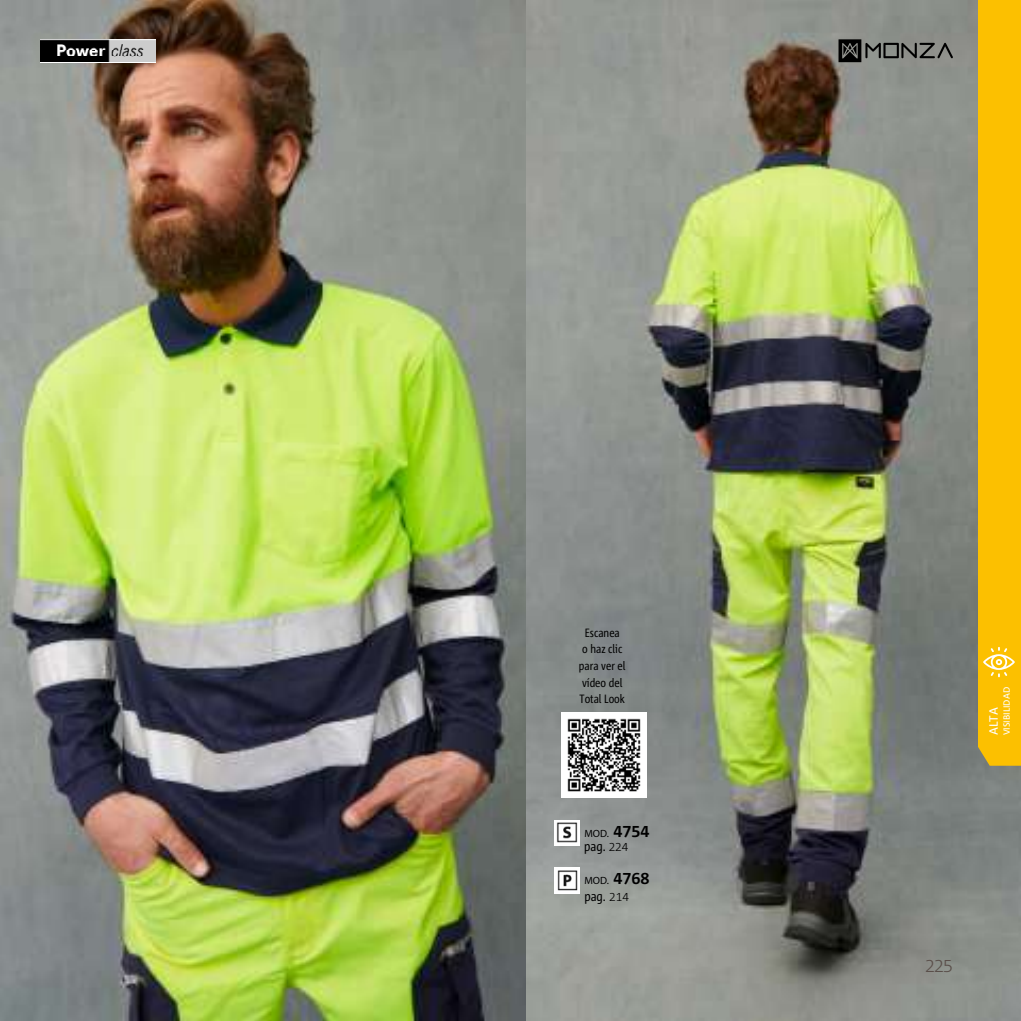
<style>
.page{position:relative;width:1021px;height:1021px;background:#fff}
.page>*{position:absolute;margin:0;border:0;box-sizing:border-box;transform-origin:0 0}
.t1{font:300 18px "Corpid Caps";color:#5a4f4a}
.t2{font:13.5px "Corpid Cd";color:#000}
.t3{font:12px/16.5px "Corpid Cd Bold";color:#000;text-align:center}
.t4{font:12px "Corpid";color:#fff}
.t5{font:10.5px "Myriad Pro";color:#000}
.t6{font:9px "Corpid";color:#fff}
.s1{font-family:"Corpid Caps";font-weight:700;font-size:16.5px}
.s2{font-family:"Corpid Caps";font-weight:300;font-size:12px}
</style>
<div class="page">
<img style="left:0;top:0;width:1020px;height:1020px">
<svg style="left:838px;top:39px;width:115px;height:23px;background:#5f615d"></svg>
<div style="left:978px;top:0;width:42px;height:747px;background:#fcc000"></div>
<svg style="left:978px;top:747px;width:42px;height:18px"></svg>
<svg style="left:983px;top:647px;width:31px;height:30px"></svg>
<img style="left:554px;top:820px;width:26px;height:25px">
<img style="left:554px;top:868px;width:26px;height:25px">
<img style="left:41px;top:39px;width:114px;height:24px">
<img style="left:561px;top:712px;width:85px;height:85px">
<p class="t3" style="left:579px;top:624px;width:48px">Escanea<br>o haz clic para ver el vídeo del<br>Total Look</p>
<p class="t5" style="left:584px;top:826px;width:67px">MOD. <span class="s1">4754</span></p>
<p class="t5" style="left:584px;top:873px;width:67px">MOD. <span class="s1">4768</span></p>
<p class="t2" style="left:584px;top:838px;width:46px">pag. <span class="s2">224</span></p>
<p class="t2" style="left:584px;top:888px;width:46px">pag. <span class="s2">214</span></p>
<p class="t6" style="left:1001px;top:735px;width:50px;rotate:-90deg">VISIBILIDAD</p>
<p class="t4" style="left:987px;top:735px;width:29px;rotate:-90deg">ALTA</p>
<h1 class="t1" style="left:925px;top:955px;width:29px">225</h1>
</div>
